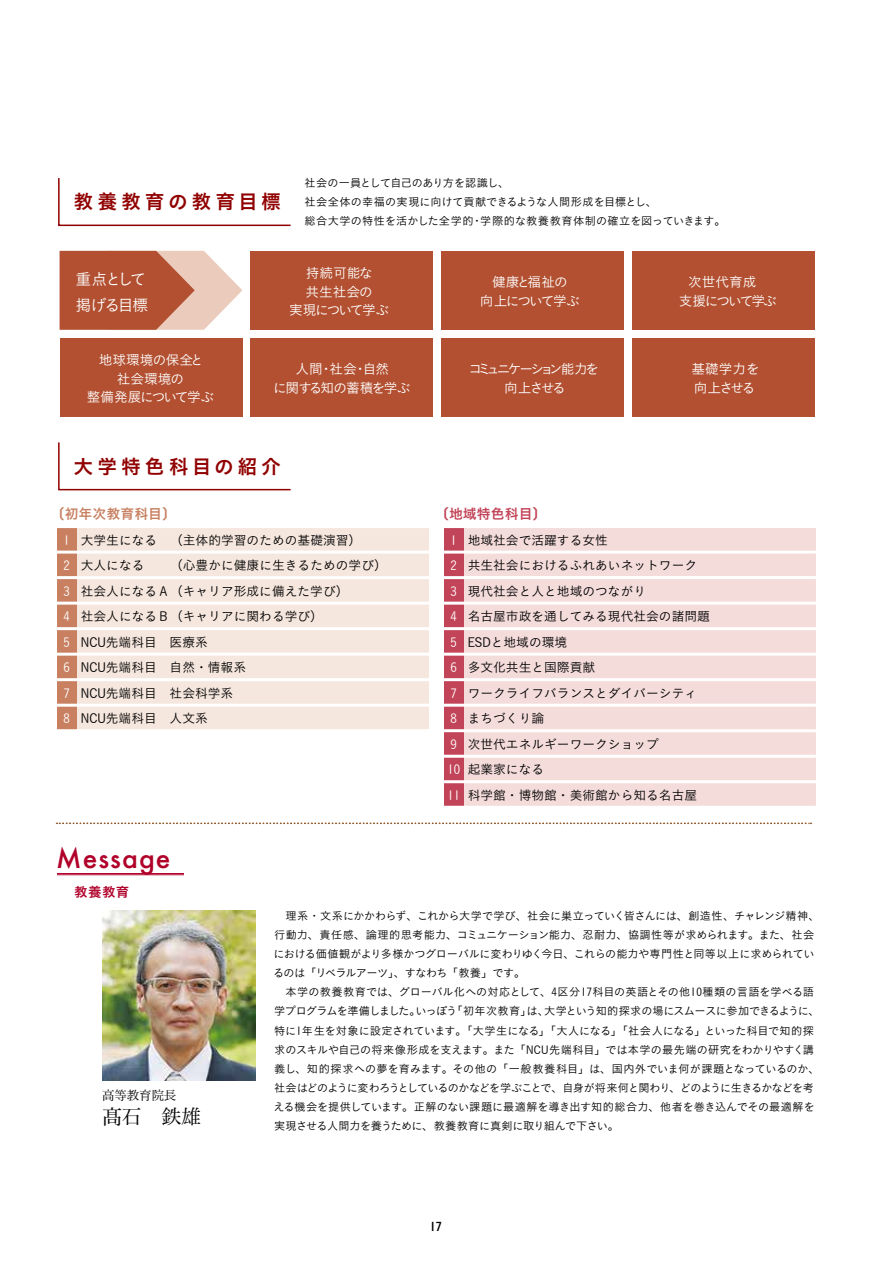
<style>
.page{position:relative;width:893px;height:1263px;background:#fff}
.page>*{position:absolute;margin:0;border:0;box-sizing:border-box;transform-origin:0 0}
.t1{font:500 26.4px "Futura";letter-spacing:.04em;color:#b0002a}
.t2{font:19.8px "Koburina Go Std W6";letter-spacing:.2em;color:#910000}
.t3{font:19.8px "Hira Min Pro N W3";color:#000}
.t4{font:15.9px/25.8px "Koburina Go Std W3";letter-spacing:-.115em;color:#fff}
.t5{font:13.95px "Koburina Go Std W6";color:#c88061}
.t6{font:13.95px "Koburina Go Std W6";color:#c24458}
.t7{font:13.65px/18.5px "Koburina Go Std W3";letter-spacing:-.02em;color:#fff;text-align:center}
.t8{font:13.65px/18.6px "Koburina Go Std W3";letter-spacing:-.065em;color:#fff;text-align:center}
.t9{font:13.65px/18.5px "Koburina Go Std W3";letter-spacing:-.04em;color:#fff;text-align:center}
.t10{font:13.65px/18.6px "Koburina Go Std W3";letter-spacing:-.18em;color:#fff;text-align:center}
.t11{font:13.65px/18.5px "Koburina Go Std W3";letter-spacing:-.1em;color:#fff;text-align:center}
.t12{font:13.65px/18.5px "Koburina Go Std W3";letter-spacing:-.105em;color:#fff}
.t13{font:13.65px/18.1px "Koburina Go Std W3";color:#fff}
.t14{font:13.5px "Koburina Go Std W6";color:#b0002a}
.t15{font:12.75px/25.5px "Koburina Go Std W3";color:#000}
.t16{font:12.75px/25.5px "Koburina Go Std W3";color:#fff}
.t17{font:12.45px "Hira Min Pro N W3";color:#000}
.t18{font:12px "Koburina Go Std W6";color:#000}
.t19{font:11.1px/19px "Koburina Go Std W3";letter-spacing:-.02em;color:#000}
.t20{font:11.1px/19px "Koburina Go Std W3";color:#000}
</style>
<div class="page">
<hr style="left:57px;top:873px;width:127px;height:1px;background:#b0002a">
<hr style="left:57px;top:874px;width:127px;height:1px;background:#b0002a">
<svg style="left:58px;top:178px;width:233px;height:49px"></svg>
<svg style="left:57px;top:823px;width:754px;height:1px"></svg>
<svg style="left:60px;top:251px;width:182px;height:79px;background:#c9826b"></svg>
<div style="left:250px;top:251px;width:183px;height:79px;background:#b25031"></div>
<div style="left:441px;top:251px;width:183px;height:79px;background:#b25031"></div>
<div style="left:632px;top:251px;width:183px;height:79px;background:#b25031"></div>
<div style="left:60px;top:338px;width:182px;height:79px;background:#b25031"></div>
<div style="left:250px;top:338px;width:183px;height:79px;background:#b25031"></div>
<div style="left:441px;top:338px;width:183px;height:79px;background:#b25031"></div>
<div style="left:632px;top:338px;width:183px;height:79px;background:#b25031"></div>
<div style="left:77px;top:527px;width:352px;height:204px;background:#f6e7de"></div>
<div style="left:57px;top:527px;width:20px;height:204px;background:#c88061"></div>
<hr style="left:57px;top:525px;width:372px;height:3px;background:#fff">
<hr style="left:57px;top:551px;width:372px;height:3px;background:#fff">
<hr style="left:57px;top:576px;width:372px;height:3px;background:#fff">
<hr style="left:57px;top:602px;width:372px;height:3px;background:#fff">
<hr style="left:57px;top:627px;width:372px;height:3px;background:#fff">
<hr style="left:57px;top:653px;width:372px;height:3px;background:#fff">
<hr style="left:57px;top:678px;width:372px;height:3px;background:#fff">
<hr style="left:57px;top:704px;width:372px;height:3px;background:#fff">
<hr style="left:57px;top:729px;width:372px;height:3px;background:#fff">
<div style="left:464px;top:527px;width:352px;height:280px;background:#f4dcdb"></div>
<div style="left:444px;top:527px;width:20px;height:279px;background:#c24458"></div>
<hr style="left:444px;top:525px;width:372px;height:3px;background:#fff">
<hr style="left:444px;top:551px;width:372px;height:3px;background:#fff">
<hr style="left:444px;top:576px;width:372px;height:3px;background:#fff">
<hr style="left:444px;top:602px;width:372px;height:3px;background:#fff">
<hr style="left:444px;top:627px;width:372px;height:3px;background:#fff">
<hr style="left:444px;top:653px;width:372px;height:3px;background:#fff">
<hr style="left:444px;top:678px;width:372px;height:3px;background:#fff">
<hr style="left:444px;top:704px;width:372px;height:3px;background:#fff">
<hr style="left:444px;top:729px;width:372px;height:3px;background:#fff">
<hr style="left:444px;top:780px;width:372px;height:3px;background:#fff">
<hr style="left:444px;top:806px;width:372px;height:3px;background:#fff">
<hr style="left:444px;top:755px;width:372px;height:3px;background:#fff">
<img style="left:103px;top:910px;width:153px;height:170px">
<svg style="left:58px;top:442px;width:233px;height:49px"></svg>
<h2 class="t2" style="left:74px;top:187px;width:209px">教養教育の教育目標</h2>
<p class="t20" style="left:304px;top:173px;width:423px">社会の一員として自己のあり方を認識し、<br>社会全体の幸福の実現に向けて貢献できるような人間形成を目標とし、<br>総合大学の特性を活かした全学的・学際的な教養教育体制の確立を図っていきます。</p>
<h3 class="t4" style="left:75px;top:266px;width:74px">重点として掲げる目標</h3>
<p class="t9" style="left:289px;top:264px;width:101px">持続可能な<br>共生社会の<br>実現について学ぶ</p>
<p class="t11" style="left:480px;top:273px;width:101px">健康と福祉の<br>向上について学ぶ</p>
<p class="t12" style="left:679px;top:273px;width:99px;text-indent:9px">次世代育成<br>支援について学ぶ</p>
<p class="t7" style="left:87px;top:351px;width:129px">地球環境の保全と<br>社会環境の<br>整備発展について学ぶ</p>
<p class="t8" style="left:273px;top:360px;width:139px">人間･社会･自然<br>に関する知の蓄積を学ぶ</p>
<p class="t10" style="left:469px;top:360px;width:132px">コミュニケーション能力を向上させる</p>
<p class="t13" style="left:691px;top:360px;width:70px">基礎学力を向上させる</p>
<h2 class="t2" style="left:74px;top:451px;width:209px">大学特色科目の紹介</h2>
<p class="t5" style="left:51px;top:503px;width:127px">〔初年次教育科目〕</p>
<p class="t6" style="left:435px;top:503px;width:113px">〔地域特色科目〕</p>
<p class="t16" style="left:64px;top:527px;width:8px;text-align:justify">1<br>2<br>3<br>4<br>5<br>6<br>7<br>8</p>
<p class="t15" style="left:81px;top:527px;width:282px">大学生になる （主体的学習のための基礎演習）大人になる</p>
<p class="t15" style="left:81px;top:553px;width:308px;text-indent:89px">（心豊かに健康に生きるための学び）社会人になるＡ（キャリア形成に備えた学び）<br>社会人になるＢ（キャリアに関わる学び）<br>NCU先端科目　医療系<br>NCU先端科目　自然・情報系<br>NCU先端科目　社会科学系<br>NCU先端科目　人文系</p>
<h1 class="t1" style="left:56px;top:840px;width:116px">Message</h1>
<p class="t14" style="left:74px;top:881px;width:57px">教養教育</p>
<p class="t16" style="left:447px;top:527px;width:14px">1<br>2<br>3<br>4<br>5<br>6<br>7<br>8<br>9<br>10<br>11</p>
<p class="t15" style="left:468px;top:527px;width:244px">地域社会で活躍する女性<br>共生社会におけるふれあいネットワーク現代社会と人と地域のつながり<br>名古屋市政を通してみる現代社会の諸問題<br>ESDと地域の環境<br>多文化共生と国際貢献<br>ワークライフバランスとダイバーシティまちづくり論<br>次世代エネルギーワークショップ<br>起業家になる<br>科学館・博物館・美術館から知る名古屋</p>
<p class="t17" style="left:102px;top:1085px;width:76px">高等教育院長</p>
<h2 class="t3" style="left:102px;top:1100px;width:101px">髙石　鉄雄</h2>
<p class="t19" style="left:273px;top:906px;width:548px">　理系・文系にかかわらず、これから大学で学び、社会に巣立っていく皆さんには、創造性、チャレンジ精神、行動力、責任感、論理的思考能力、コミュニケーション能力、忍耐力、協調性等が求められます。また、社会における価値観がより多様かつグローバルに変わりゆく今日、これらの能力や専門性と同等以上に求められているのは「リベラルアーツ」、すなわち「教養」です。<br>　本学の教養教育では、グローバル化への対応として、4区分17科目の英語とその他10種類の言語を学べる語学プログラムを準備しました。いっぽう「初年次教育」は、大学という知的探求の場にスムースに参加できるように、特に1年生を対象に設定されています。「大学生になる」「大人になる」「社会人になる」といった科目で知的探求のスキルや自己の将来像形成を支えます。また「NCU先端科目」では本学の最先端の研究をわかりやすく講義し、知的探求への夢を育みます。その他の「一般教養科目」は、国内外でいま何が課題となっているのか、社会はどのように変わろうとしているのかなどを学ぶことで、自身が将来何と関わり、どのように生きるかなどを考える機会を提供しています。正解のない課題に最適解を導き出す知的総合力、他者を巻き込んでその最適解を実現させる人間力を養うために、教養教育に真剣に取り組んで下さい。</p>
<p class="t18" style="left:430px;top:1217px;width:13px">17</p>
</div>
